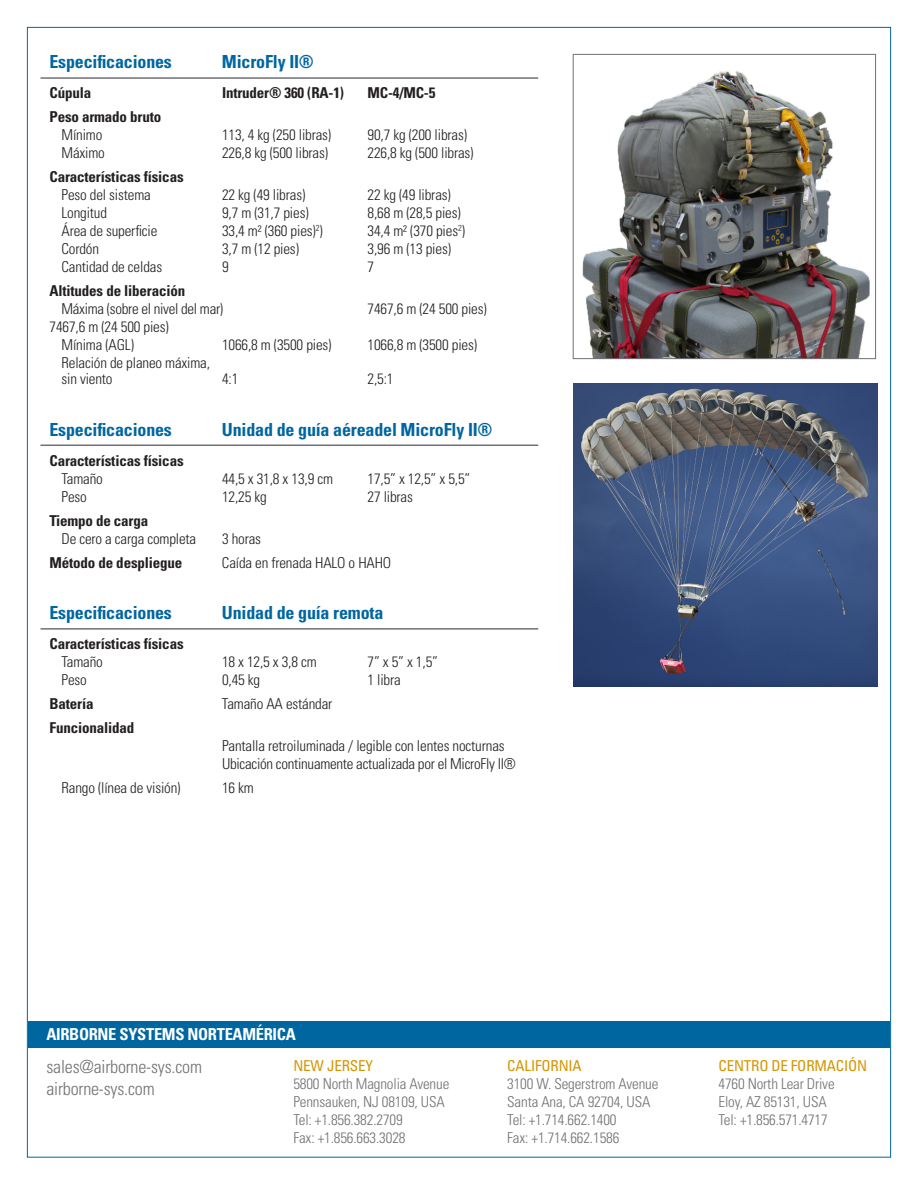
<style>
.page{position:relative;width:918px;height:1188px;background:#fff}
.page>*{position:absolute;margin:0;border:0;box-sizing:border-box;transform-origin:0 0}
.CHART_HEADLINE{font:700 condensed 18px "Univers";letter-spacing:-.01em;color:#0066a0}
.t1{font:300 condensed 18px/22.5px "Univers LT Std";letter-spacing:-.01em;color:#717074}
.t2{font:700 condensed 16.5px "Univers LT Std";letter-spacing:-.02em;color:#fff}
.CHART_BODY{font:300 condensed 15px/18px "Univers";letter-spacing:-.01em;color:#231f20}
.t3{font:300 condensed 15px/18px "Univers LT Std";letter-spacing:-.01em;color:#717074}
.CHART_BODY-2{font:700 condensed 15px/18px "Univers";letter-spacing:-.01em;color:#231f20}
.t4{font:condensed 15px "Univers LT Std";letter-spacing:-.01em;color:#d49600}
.s1{font-weight:300}
.s2{font-weight:700}
</style>
<div class="page">
<div style="left:28px;top:1021px;width:862px;height:27px;background:#0066a0"></div>
<hr style="left:40px;top:77px;width:498px;height:2px;background:#717074">
<hr style="left:40px;top:445px;width:498px;height:1px;background:#717074">
<hr style="left:40px;top:628px;width:498px;height:2px;background:#717074">
<img style="left:573px;top:384px;width:305px;height:302px">
<img style="left:582px;top:71px;width:288px;height:286px">
<div style="left:573px;top:54px;width:303px;height:305px;border:1px solid #717074"></div>
<p class="CHART_HEADLINE" style="left:50px;top:51px;width:124px">Especificaciones</p>
<p class="CHART_HEADLINE" style="left:222px;top:51px;width:93px">MicroFly II®</p>
<p class="CHART_BODY-2" style="left:50px;top:84px;width:43px">Cúpula</p>
<p class="CHART_BODY-2" style="left:222px;top:84px;width:124px">Intruder® 360 (RA-1)</p>
<p class="CHART_BODY-2" style="left:368px;top:84px;width:69px">MC-4/MC-5</p>
<p class="CHART_BODY-2" style="left:62px;top:108px;width:101px;text-indent:-12px">Peso armado bruto<br><span class="s1">Mínimo</span></p>
<p class="CHART_BODY" style="left:222px;top:126px;width:111px">113, 4 kg (250 libras)</p>
<p class="CHART_BODY" style="left:368px;top:126px;width:101px">90,7 kg (200 libras)</p>
<p class="CHART_BODY" style="left:62px;top:144px;width:45px">Máximo</p>
<p class="CHART_BODY" style="left:222px;top:144px;width:108px">226,8 kg (500 libras)</p>
<p class="CHART_BODY" style="left:368px;top:144px;width:108px">226,8 kg (500 libras)</p>
<p class="CHART_BODY-2" style="left:62px;top:168px;width:124px;text-indent:-12px">Características físicas<br><span class="s1">Peso del sistema</span></p>
<p class="CHART_BODY" style="left:222px;top:186px;width:85px">22 kg (49 libras)</p>
<p class="CHART_BODY" style="left:368px;top:186px;width:85px">22 kg (49 libras)</p>
<p class="CHART_BODY" style="left:62px;top:204px;width:47px">Longitud</p>
<p class="CHART_BODY" style="left:222px;top:204px;width:88px">9,7 m (31,7 pies)</p>
<p class="CHART_BODY" style="left:368px;top:204px;width:95px">8,68 m (28,5 pies)</p>
<p class="CHART_BODY" style="left:62px;top:222px;width:97px">Área de superficie</p>
<p class="CHART_BODY" style="left:222px;top:222px;width:102px">33,4 m² (360 pies)<sup>2</sup>)</p>
<p class="CHART_BODY" style="left:367px;top:222px;width:99px">34,4 m² (370 pies<sup>2</sup>)</p>
<p class="CHART_BODY" style="left:62px;top:240px;width:39px">Cordón</p>
<p class="CHART_BODY" style="left:222px;top:240px;width:79px">3,7 m (12 pies)</p>
<p class="CHART_BODY" style="left:368px;top:240px;width:85px">3,96 m (13 pies)</p>
<p class="CHART_BODY" style="left:62px;top:258px;width:102px">Cantidad de celdas</p>
<p class="CHART_BODY" style="left:222px;top:258px;width:8px">9</p>
<p class="CHART_BODY" style="left:368px;top:258px;width:8px">7</p>
<p class="CHART_BODY" style="left:62px;top:282px;width:163px;text-indent:-12px"><span class="s2">Altitudes de liberación<br></span>Máxima (sobre el nivel del mar)</p>
<p class="CHART_BODY" style="left:368px;top:300px;width:121px">7467,6 m (24 500 pies)</p>
<p class="CHART_BODY" style="left:62px;top:318px;width:109px;text-indent:-12px">7467,6 m (24 500 pies)<br>Mínima (AGL)</p>
<p class="CHART_BODY" style="left:62px;top:355px;width:150px;line-height:15.6px">Relación de planeo máxima, sin viento</p>
<p class="CHART_BODY" style="left:222px;top:336px;width:111px">1066,8 m (3500 pies)</p>
<p class="CHART_BODY" style="left:368px;top:336px;width:111px">1066,8 m (3500 pies)</p>
<p class="CHART_BODY" style="left:222px;top:370px;width:18px">4:1</p>
<p class="CHART_BODY" style="left:368px;top:370px;width:28px">2,5:1</p>
<p class="CHART_HEADLINE" style="left:50px;top:418px;width:124px">Especificaciones</p>
<p class="CHART_HEADLINE" style="left:222px;top:418px;width:272px">Unidad de guía aéreadel MicroFly II®</p>
<p class="CHART_BODY-2" style="left:62px;top:451px;width:124px;text-indent:-12px">Características físicas<br><span class="s1">Tamaño</span></p>
<p class="CHART_BODY" style="left:222px;top:469px;width:113px">44,5 x 31,8 x 13,9 cm</p>
<p class="CHART_BODY" style="left:368px;top:469px;width:104px">17,5” x 12,5” x 5,5”</p>
<p class="CHART_BODY" style="left:62px;top:487px;width:27px">Peso</p>
<p class="CHART_BODY" style="left:222px;top:487px;width:46px">12,25 kg</p>
<p class="CHART_BODY" style="left:368px;top:487px;width:47px">27 libras</p>
<p class="CHART_BODY" style="left:62px;top:511px;width:136px;text-indent:-12px"><span class="s2">Tiempo de carga<br></span>De cero a carga completa</p>
<p class="CHART_BODY" style="left:222px;top:529px;width:41px">3 horas</p>
<p class="CHART_BODY-2" style="left:50px;top:553px;width:134px">Método de despliegue</p>
<p class="CHART_BODY" style="left:222px;top:553px;width:171px">Caída en frenada HALO o HAHO</p>
<p class="CHART_HEADLINE" style="left:50px;top:602px;width:124px">Especificaciones</p>
<p class="CHART_HEADLINE" style="left:222px;top:602px;width:163px">Unidad de guía remota</p>
<p class="CHART_BODY-2" style="left:62px;top:635px;width:124px;text-indent:-12px">Características físicas<br><span class="s1">Tamaño</span></p>
<p class="CHART_BODY" style="left:222px;top:653px;width:96px">18 x 12,5 x 3,8 cm</p>
<p class="CHART_BODY" style="left:368px;top:653px;width:72px">7” x 5” x 1,5”</p>
<p class="CHART_BODY" style="left:62px;top:671px;width:27px">Peso</p>
<p class="CHART_BODY" style="left:222px;top:671px;width:40px">0,45 kg</p>
<p class="CHART_BODY" style="left:368px;top:671px;width:35px">1 libra</p>
<p class="CHART_BODY-2" style="left:50px;top:695px;width:46px">Batería</p>
<p class="CHART_BODY" style="left:222px;top:695px;width:112px">Tamaño AA estándar</p>
<p class="CHART_BODY-2" style="left:50px;top:719px;width:86px">Funcionalidad</p>
<p class="CHART_BODY" style="left:222px;top:737px;width:295px">Pantalla retroiluminada / legible con lentes nocturnas<br>Ubicación continuamente actualizada por el MicroFly II®</p>
<p class="CHART_BODY" style="left:62px;top:779px;width:121px">Rango (línea de visión)</p>
<p class="CHART_BODY" style="left:222px;top:779px;width:33px">16 km</p>
<p class="t2" style="left:46px;top:1024px;width:251px">AIRBORNE SYSTEMS NORTEAMÉRICA</p>
<p class="t1" style="left:46px;top:1055px;width:157px">sales@airborne-sys.com airborne-sys.com</p>
<p class="t4" style="left:507px;top:1056px;width:76px">CALIFORNIA</p>
<p class="t4" style="left:293px;top:1056px;width:81px">NEW JERSEY</p>
<p class="t3" style="left:293px;top:1074px;width:157px">5800 North Magnolia Avenue<br>Pennsauken, NJ 08109, USA<br>Tel: +1.856.382.2709<br>Fax: +1.856.663.3028</p>
<p class="t3" style="left:507px;top:1074px;width:153px">3100 W. Segerstrom Avenue<br>Santa Ana, CA 92704, USA<br>Tel: +1.714.662.1400<br>Fax: +1.714.662.1586</p>
<p class="t4" style="left:719px;top:1056px;width:150px">CENTRO DE FORMACIÓN</p>
<p class="t3" style="left:719px;top:1074px;width:118px">4760 North Lear Drive<br>Eloy, AZ 85131, USA<br>Tel: +1.856.571.4717</p>
</div>
